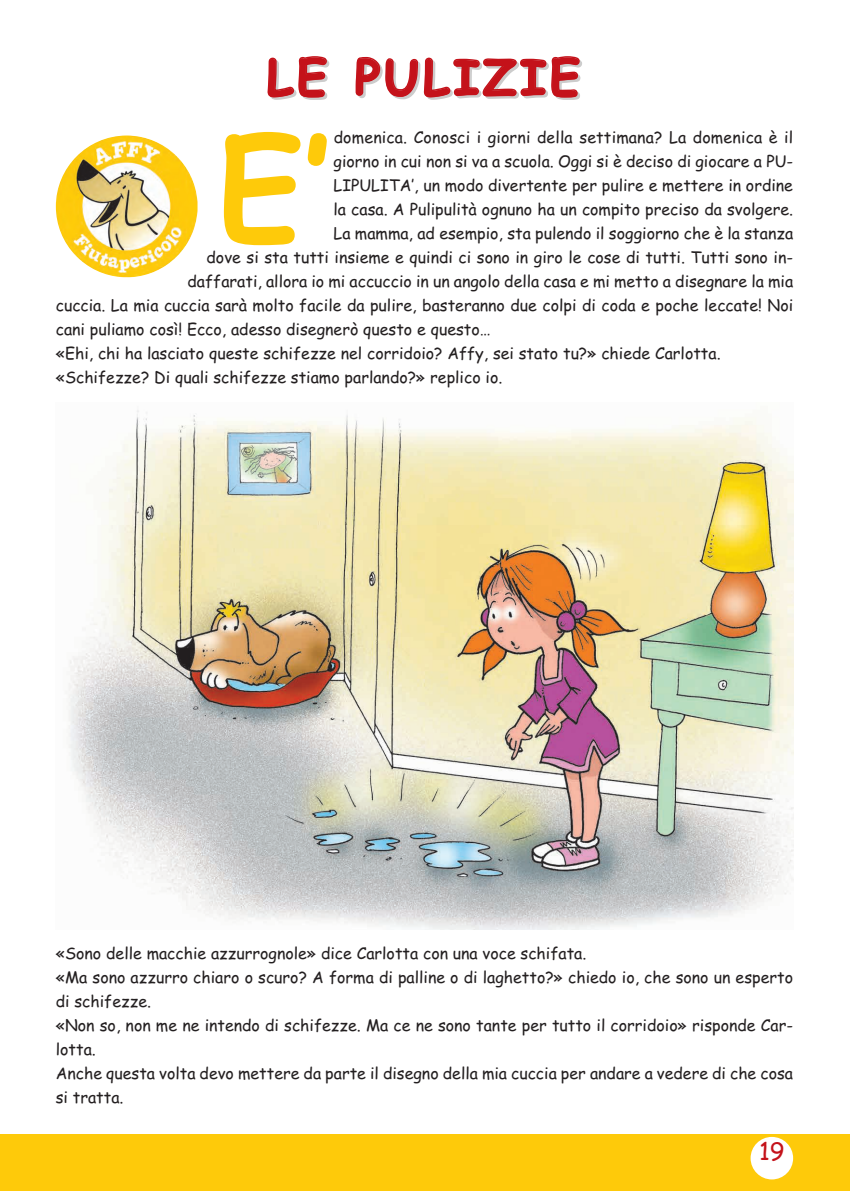
<style>
.page{position:relative;width:850px;height:1191px;background:#fff}
.page>*{position:absolute;margin:0;border:0;box-sizing:border-box;transform-origin:0 0}
.t1{font:700 136px "Comic Sans MS";color:#feca0a}
.t2{font:48px "Comic Sans MS Bold OTF";letter-spacing:.075em;color:#c4121a}
.t3{font:24px "Comic Sans MS";color:#c4121a}
.t4{font:16px/24px "Comic Sans MS";color:#231f20}
</style>
<div class="page">
<div style="left:0;top:1133px;width:850px;height:57px;background:#feca0a"></div>
<div style="left:750px;top:1136px;width:43px;height:43px;background:#fff;border-radius:50%"></div>
<svg style="left:267px;top:56px;width:63px;height:44px"></svg>
<svg style="left:355px;top:56px;width:227px;height:44px"></svg>
<img style="left:56px;top:135px;width:141px;height:142px">
<img style="left:69px;top:410px;width:724px;height:519px">
<h2 class="t2" style="left:267px;top:50px;width:314px">LE PULIZIE</h2>
<h1 class="t1" style="left:218px;top:133px;width:117px">E’</h1>
<p class="t4" style="left:334px;top:126px;width:461px">domenica. Conosci i giorni della settimana? La domenica è il</p>
<p class="t4" style="left:333px;top:150px;width:461px">giorno in cui non si va a scuola. Oggi si è deciso di giocare a PU-</p>
<p class="t4" style="left:333px;top:174px;width:461px">LIPULITA’, un modo divertente per pulire e mettere in ordine</p>
<p class="t4" style="left:333px;top:198px;width:461px">la casa. A Pulipulità ognuno ha un compito preciso da svolgere.</p>
<p class="t4" style="left:333px;top:222px;width:461px">La mamma, ad esempio, sta pulendo il soggiorno che è la stanza</p>
<p class="t4" style="left:207px;top:246px;width:588px">dove si sta tutti insieme e quindi ci sono in giro le cose di tutti. Tutti sono in-</p>
<p class="t4" style="left:188px;top:270px;width:607px">daffarati, allora io mi accuccio in un angolo della casa e mi metto a disegnare la mia</p>
<p class="t4" style="left:56px;top:294px;width:739px">cuccia. La mia cuccia sarà molto facile da pulire, basteranno due colpi di coda e poche leccate! Noi</p>
<p class="t4" style="left:56px;top:318px;width:436px">cani puliamo così! Ecco, adesso disegnerò questo e questo…</p>
<p class="t4" style="left:56px;top:342px;width:666px">«Ehi, chi ha lasciato queste schifezze nel corridoio? Affy, sei stato tu?» chiede Carlotta.</p>
<p class="t4" style="left:56px;top:366px;width:448px">«Schifezze? Di quali schifezze stiamo parlando?» replico io.</p>
<p class="t4" style="left:56px;top:942px;width:739px">«Sono delle macchie azzurrognole» dice Carlotta con una voce schifata.<br>«Ma sono azzurro chiaro o scuro? A forma di palline o di laghetto?» chiedo io, che sono un esperto di schifezze.<br>«Non so, non me ne intendo di schifezze. Ma ce ne sono tante per tutto il corridoio» risponde Car&shy;lotta.<br>Anche questa volta devo mettere da parte il disegno della mia cuccia per andare a vedere di che cosa si tratta.</p>
<h3 class="t3" style="left:759px;top:1141px;width:27px">19</h3>
</div>
